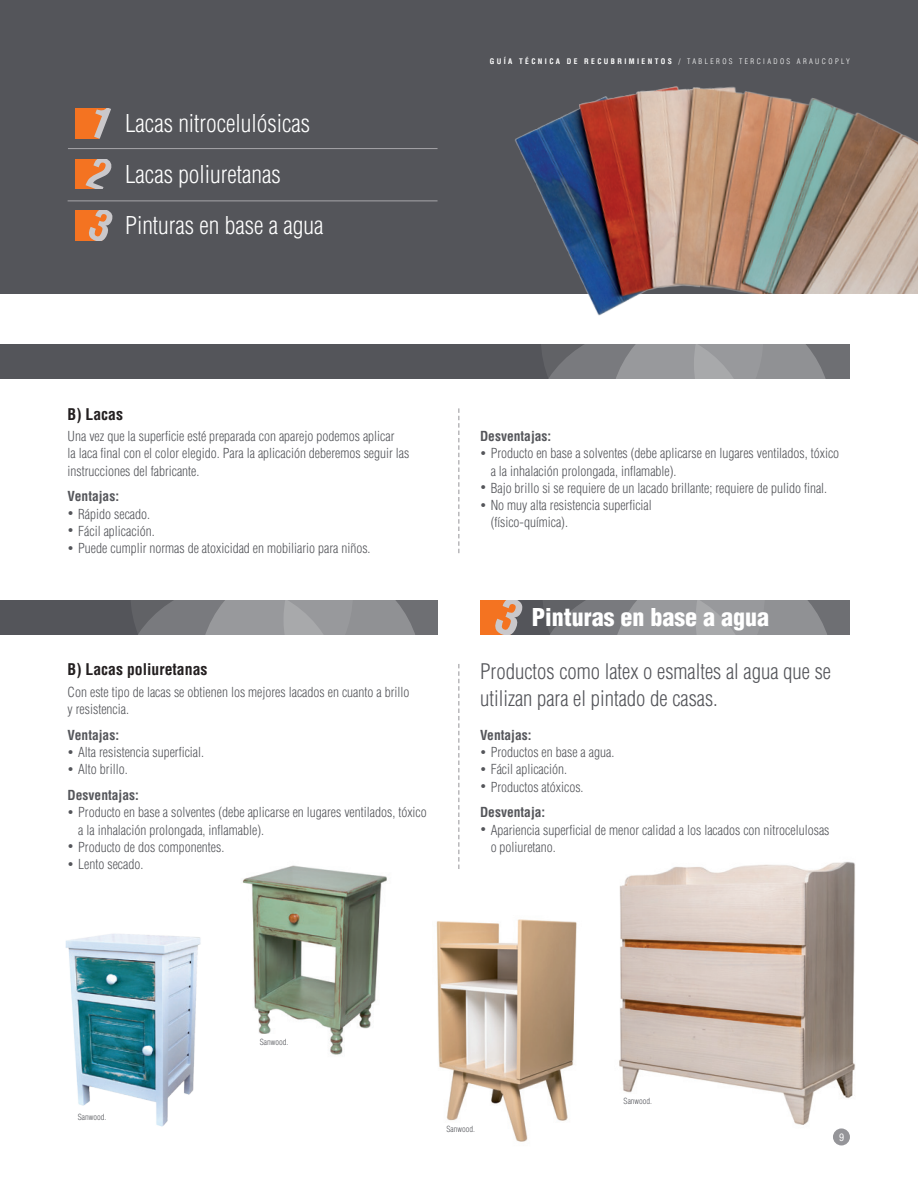
<style>
.page{position:relative;width:918px;height:1188px;background:#fff}
.page>*{position:absolute;margin:0;border:0;box-sizing:border-box;transform-origin:0 0}
.t1{font:300 condensed 24px "Helvetica LT Std";color:#fff}
.t2{font:900 condensed 24px "Helvetica LT Std";color:#fff}
.t3{font:300 condensed 21px/27px "Helvetica LT Std";color:#54555a}
.t4{font:700 condensed 15.75px "Helvetica LT Std";color:#231f20}
.t5{font:300 condensed 13.5px/17.2px "Helvetica LT Std";color:#54555a}
.t6{font:700 condensed 13.5px "Helvetica LT Std";color:#54555a}
.t7{font:condensed 10.05px "Helvetica LT Std";color:#fff}
.t8{font:300 condensed 8.25px "Helvetica LT Std";color:#54555a}
.t9{font:700 condensed 7.5px "Helvetica LT Std";letter-spacing:.32em;color:#fff}
.s1{font-weight:300}
.s2{font-size:10.5px}
</style>
<div class="page">
<div style="left:0;top:0;width:918px;height:293px;background:#54555a"></div>
<div style="left:0;top:344px;width:850px;height:34px;background:#54555a"></div>
<svg style="left:541px;top:344px;width:309px;height:34px;background:#88898d"></svg>
<hr style="left:68px;top:148px;width:370px;height:1px;background:#a7a6a9">
<hr style="left:68px;top:201px;width:370px;height:1px;background:#a7a6a9">
<img style="left:700px;top:86px;width:218px;height:208px">
<img style="left:507px;top:86px;width:193px;height:230px">
<div style="left:0;top:600px;width:438px;height:34px;background:#54555a"></div>
<svg style="left:131px;top:600px;width:307px;height:34px;background:#898a8d"></svg>
<img style="left:619px;top:862px;width:236px;height:279px">
<svg style="left:458px;top:408px;width:2px;height:145px"></svg>
<div style="left:833px;top:1128px;width:17px;height:17px;background:#959599;border-radius:50%"></div>
<svg style="left:458px;top:664px;width:2px;height:205px"></svg>
<img style="left:65px;top:934px;width:136px;height:193px">
<img style="left:436px;top:919px;width:141px;height:223px">
<img style="left:242px;top:865px;width:145px;height:190px">
<svg style="left:76px;top:108px;width:33px;height:31px"></svg>
<svg style="left:76px;top:159px;width:32px;height:30px"></svg>
<svg style="left:76px;top:210px;width:33px;height:31px"></svg>
<svg style="left:480px;top:600px;width:370px;height:35px;background:#8e837f"></svg>
<p class="t1" style="left:125px;top:108px;width:187px">Lacas nitrocelulósicas</p>
<p class="t1" style="left:125px;top:159px;width:157px">Lacas poliuretanas</p>
<p class="t1" style="left:125px;top:210px;width:200px">Pinturas en base a agua</p>
<p class="t9" style="left:490px;top:56px;width:362px">GUÍA TÉCNICA DE RECUBRIMIENTOS <span class="s1">/ TABLEROS TERCIADOS ARAUCOPLY</span></p>
<p class="t4" style="left:68px;top:404px;width:57px">B) Lacas</p>
<p class="t5" style="left:68px;top:428px;width:328px">Una vez que la superficie esté preparada con aparejo podemos aplicar</p>
<p class="t5" style="left:68px;top:445px;width:343px">la laca final con el color elegido. Para la aplicación deberemos seguir las instrucciones del fabricante.</p>
<p class="t6" style="left:68px;top:488px;width:53px">Ventajas:</p>
<p class="t5" style="left:68px;top:505px;width:84px"><span class="s2">•</span> Rápido secado.</p>
<p class="t5" style="left:68px;top:522px;width:89px"><span class="s2">•</span> Fácil aplicación.</p>
<p class="t5" style="left:68px;top:540px;width:305px"><span class="s2">•</span> Puede cumplir normas de atoxicidad en mobiliario para niños.</p>
<p class="t4" style="left:68px;top:660px;width:141px">B) Lacas poliuretanas</p>
<p class="t5" style="left:68px;top:683px;width:343px">Con este tipo de lacas se obtienen los mejores lacados en cuanto a brillo</p>
<p class="t5" style="left:68px;top:700px;width:63px">y resistencia.</p>
<p class="t6" style="left:68px;top:726px;width:53px">Ventajas:</p>
<p class="t5" style="left:68px;top:743px;width:138px"><span class="s2">•</span> Alta resistencia superficial.</p>
<p class="t5" style="left:68px;top:761px;width:62px"><span class="s2">•</span> Alto brillo.</p>
<p class="t6" style="left:68px;top:787px;width:73px">Desventajas:</p>
<p class="t5" style="left:68px;top:804px;width:361px"><span class="s2">•</span> Producto en base a solventes (debe aplicarse en lugares ventilados, tóxico</p>
<p class="t5" style="left:78px;top:821px;width:187px">a la inhalación prolongada, inflamable).</p>
<p class="t5" style="left:68px;top:838px;width:158px"><span class="s2">•</span> Producto de dos componentes.</p>
<p class="t5" style="left:68px;top:855px;width:77px"><span class="s2">•</span> Lento secado.</p>
<p class="t6" style="left:480px;top:428px;width:73px">Desventajas:</p>
<p class="t5" style="left:480px;top:445px;width:361px"><span class="s2">•</span> Producto en base a solventes (debe aplicarse en lugares ventilados, tóxico</p>
<p class="t5" style="left:491px;top:462px;width:187px">a la inhalación prolongada, inflamable).</p>
<p class="t5" style="left:480px;top:479px;width:349px"><span class="s2">•</span> Bajo brillo si se requiere de un lacado brillante; requiere de pulido final.</p>
<p class="t5" style="left:480px;top:497px;width:173px"><span class="s2">•</span> No muy alta resistencia superficial</p>
<p class="t5" style="left:491px;top:514px;width:79px">(físico-química).</p>
<p class="t2" style="left:532px;top:602px;width:239px">Pinturas en base a agua</p>
<p class="t3" style="left:480px;top:658px;width:353px">Productos como latex o esmaltes al agua que se utilizan para el pintado de casas.</p>
<p class="t6" style="left:480px;top:726px;width:53px">Ventajas:</p>
<p class="t5" style="left:480px;top:743px;width:136px"><span class="s2">•</span> Productos en base a agua.</p>
<p class="t5" style="left:480px;top:761px;width:89px"><span class="s2">•</span> Fácil aplicación.</p>
<p class="t5" style="left:480px;top:778px;width:105px"><span class="s2">•</span> Productos atóxicos.</p>
<p class="t6" style="left:480px;top:804px;width:67px">Desventaja:</p>
<p class="t5" style="left:480px;top:821px;width:351px"><span class="s2">•</span> Apariencia superficial de menor calidad a los lacados con nitrocelulosas</p>
<p class="t5" style="left:491px;top:838px;width:67px">o poliuretano.</p>
<p class="t8" style="left:78px;top:1112px;width:30px">Sanwood.</p>
<p class="t8" style="left:260px;top:1037px;width:30px">Sanwood.</p>
<p class="t8" style="left:446px;top:1124px;width:30px">Sanwood.</p>
<p class="t8" style="left:624px;top:1096px;width:30px">Sanwood.</p>
<p class="t7" style="left:839px;top:1131px;width:7px">9</p>
</div>
